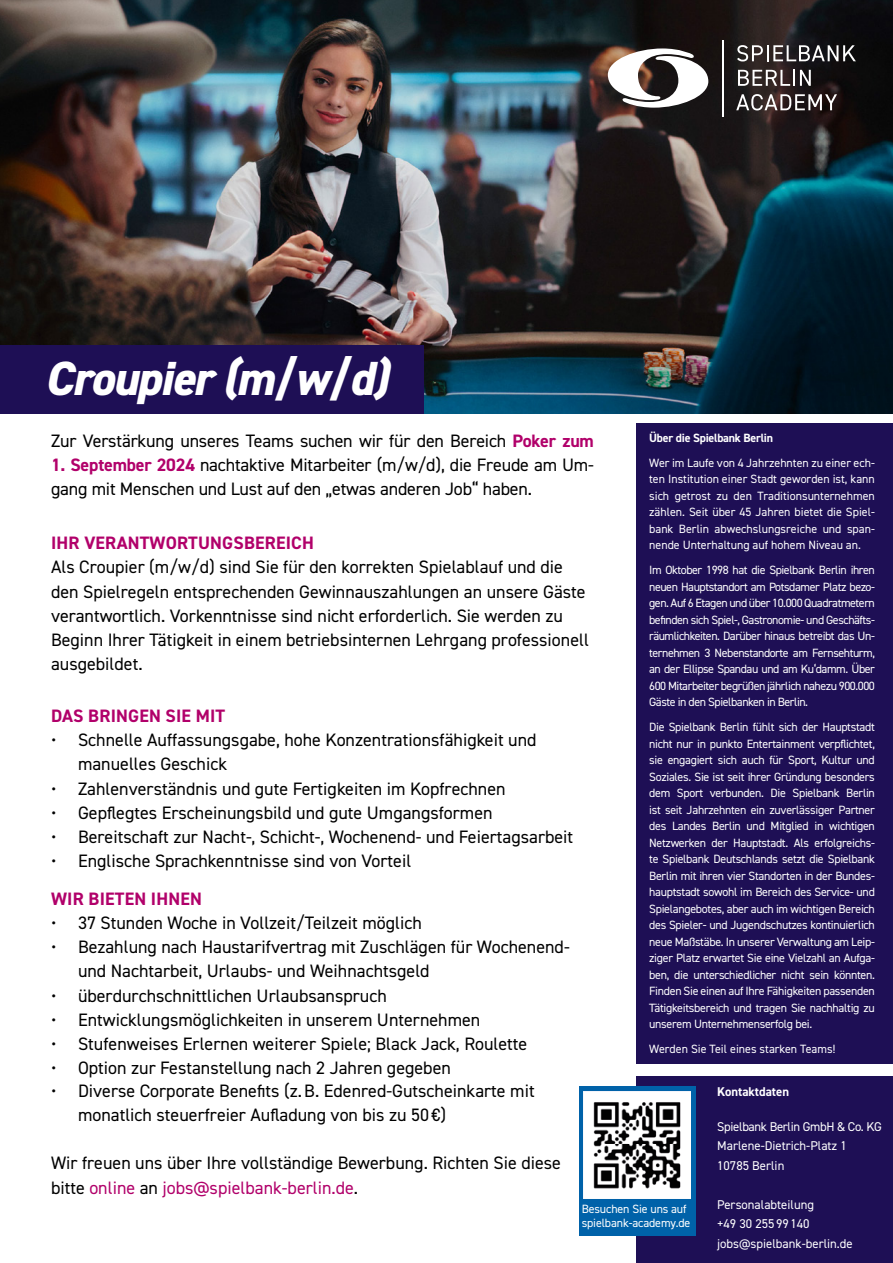
<style>
.page{position:relative;width:893px;height:1263px;background:#fff}
.page>*{position:absolute;margin:0;border:0;box-sizing:border-box;transform-origin:0 0}
.t1{font:italic 800 48px "DIN2014";letter-spacing:-.03em;color:#fff}
.t2{font:18px/24.2px "DIN2014";color:#000}
.t3{font:700 18px "DIN2014";letter-spacing:.01em;color:#b1006a}
.t4{font:12.75px/19.5px "DIN2014";color:#fff}
.t5{font:700 12.75px "DIN2014";color:#fff}
.t6{font:12px/16.5px "DIN2014";letter-spacing:-.01em;color:#fff;text-align:justify}
.t7{font:700 12px "DIN2014";letter-spacing:-.02em;color:#fff}
.s1{font-weight:700;color:#b1006a}
.s2{color:#b1006a}
</style>
<div class="page">
<img style="left:0;top:0;width:893px;height:414px">
<svg style="left:737px;top:45px;width:119px;height:16px"></svg>
<svg style="left:738px;top:70px;width:73px;height:16px"></svg>
<svg style="left:736px;top:94px;width:101px;height:16px"></svg>
<svg style="left:608px;top:48px;width:100px;height:60px"></svg>
<hr style="left:722px;top:40px;width:2px;height:76px;background:#fff">
<div style="left:0;top:345px;width:423px;height:69px;background:#1e0f55"></div>
<div style="left:636px;top:1076px;width:257px;height:187px;background:#1e0f55"></div>
<div style="left:636px;top:423px;width:257px;height:640px;background:#1e0f55"></div>
<div style="left:579px;top:1086px;width:117px;height:149px;background:#0062a9"></div>
<img style="left:584px;top:1092px;width:106px;height:106px">
<h1 class="t1" style="left:45px;top:346px;width:345px">Croupier (m/w/d)</h1>
<p class="t7" style="left:649px;top:430px;width:125px">Über die Spielbank Berlin</p>
<p class="t6" style="left:649px;top:454px;width:227px">Wer im Laufe von 4 Jahrzehnten zu einer ech&shy;ten Institution einer Stadt geworden ist, kann sich getrost zu den Traditionsunternehmen zählen. Seit über 45 Jahren bietet die Spiel&shy;bank Berlin abwechslungsreiche und span&shy;nende Unterhaltung auf hohem Niveau an.</p>
<p class="t6" style="left:649px;top:562px;width:227px">Im Oktober 1998 hat die Spielbank Berlin ihren neuen Hauptstandort am Potsdamer Platz bezo&shy;gen. Auf 6 Etagen und über 10.000 Quadratmetern befinden sich Spiel-, Gastronomie- und Geschäfts&shy;räumlichkeiten. Darüber hinaus betreibt das Un&shy;ternehmen 3 Nebenstandorte am Fernsehturm, an der Ellipse Spandau und am Ku‘damm. Über 600 Mitarbeiter begrüßen jährlich nahezu 900.000<br>Gäste in den Spielbanken in Berlin.</p>
<p class="t6" style="left:649px;top:719px;width:227px">Die Spielbank Berlin fühlt sich der Hauptstadt nicht nur in punkto Entertainment verpflichtet, sie engagiert sich auch für Sport, Kultur und Soziales. Sie ist seit ihrer Gründung besonders dem Sport verbunden. Die Spielbank Berlin ist seit Jahrzehnten ein zuverlässiger Partner des Landes Berlin und Mitglied in wichtigen Netzwerken der Hauptstadt. Als erfolgreichs&shy;te Spielbank Deutschlands setzt die Spielbank Berlin mit ihren vier Standorten in der Bundes&shy;hauptstadt sowohl im Bereich des Service- und Spielangebotes, aber auch im wichtigen Bereich des Spieler- und Jugendschutzes kontinuierlich neue Maßstäbe. In unserer Verwaltung am Leip&shy;ziger Platz erwartet Sie eine Vielzahl an Aufga&shy;ben, die unterschiedlicher nicht sein könnten.<br>Finden Sie einen auf Ihre Fähigkeiten passenden Tätigkeitsbereich und tragen Sie nachhaltig zu unserem Unternehmenserfolg bei.</p>
<p class="t6" style="left:649px;top:1041px;width:188px">Werden Sie Teil eines starken Teams!</p>
<h2 class="t2" style="left:51px;top:428px;width:544px">Zur Verstärkung unseres Teams suchen wir für den Bereich <span class="s1">Poker zum</span></h2>
<h2 class="t2" style="left:51px;top:452px;width:544px"><span class="s1">1. September 2024</span> nachtaktive Mitarbeiter (m/w/d), die Freude am Um&shy;gang mit Menschen und Lust auf den „etwas anderen Job“ haben.</h2>
<h2 class="t3" style="left:51px;top:531px;width:264px">IHR VERANTWORTUNGSBEREICH</h2>
<p class="t2" style="left:51px;top:555px;width:539px">Als Croupier (m/w/d) sind Sie für den korrekten Spielablauf und die den Spielregeln entsprechenden Gewinnauszahlungen an unsere Gäste verantwortlich. Vorkenntnisse sind nicht erforderlich. Sie werden zu Beginn Ihrer Tätigkeit in einem betriebsinternen Lehrgang professionell ausgebildet.</p>
<h2 class="t3" style="left:51px;top:704px;width:176px">DAS BRINGEN SIE MIT</h2>
<h2 class="t2" style="left:78px;top:728px;width:460px;text-indent:-27px">• Schnelle Auffassungsgabe, hohe Konzentrationsfähigkeit und manuelles Geschick</h2>
<h2 class="t2" style="left:51px;top:776px;width:456px">• Zahlenverständnis und gute Fertigkeiten im Kopfrechnen</h2>
<h2 class="t2" style="left:51px;top:800px;width:443px">• Gepflegtes Erscheinungsbild und gute Umgangsformen</h2>
<h2 class="t2" style="left:51px;top:824px;width:524px">• Bereitschaft zur Nacht-, Schicht-, Wochenend- und Feiertagsarbeit</h2>
<h2 class="t2" style="left:51px;top:849px;width:362px">• Englische Sprachkenntnisse sind von Vorteil</h2>
<h2 class="t3" style="left:51px;top:887px;width:152px">WIR BIETEN IHNEN</h2>
<h2 class="t2" style="left:51px;top:910px;width:372px">• 37 Stunden Woche in Vollzeit/Teilzeit möglich</h2>
<h2 class="t2" style="left:78px;top:935px;width:493px;text-indent:-27px">• Bezahlung nach Haustarifvertrag mit Zuschlägen für Wochenend&shy;und Nachtarbeit, Urlaubs- und Weihnachtsgeld</h2>
<h2 class="t2" style="left:51px;top:983px;width:337px">• überdurchschnittlichen Urlaubsanspruch</h2>
<h2 class="t2" style="left:51px;top:1007px;width:431px">• Entwicklungsmöglichkeiten in unserem Unternehmen</h2>
<h2 class="t2" style="left:51px;top:1031px;width:478px">• Stufenweises Erlernen weiterer Spiele; Black Jack, Roulette</h2>
<h2 class="t2" style="left:51px;top:1056px;width:401px">• Option zur Festanstellung nach 2 Jahren gegeben</h2>
<h2 class="t2" style="left:78px;top:1078px;width:458px;text-indent:-27px">• Diverse Corporate Benefits (z. B. Edenred-Gutscheinkarte mit monatlich steuerfreier Aufladung von bis zu 50 €)</h2>
<h2 class="t2" style="left:51px;top:1151px;width:511px">Wir freuen uns über Ihre vollständige Bewerbung. Richten Sie diese bitte <span class="s2">online</span> an <span class="s2">jobs@spielbank-berlin.de</span>.</h2>
<p class="t5" style="left:717px;top:1083px;width:73px">Kontaktdaten</p>
<p class="t4" style="left:717px;top:1116px;width:166px">Spielbank Berlin GmbH &amp; Co. KG<br>Marlene-Dietrich-Platz 1<br>10785 Berlin</p>
<p class="t4" style="left:717px;top:1194px;width:137px">Personalabteilung<br>+49 30 255 99 140 jobs@spielbank-berlin.de</p>
<p class="t6" style="left:582px;top:1201px;width:110px;line-height:14.4px">Besuchen Sie uns auf spielbank-academy.de</p>
</div>
